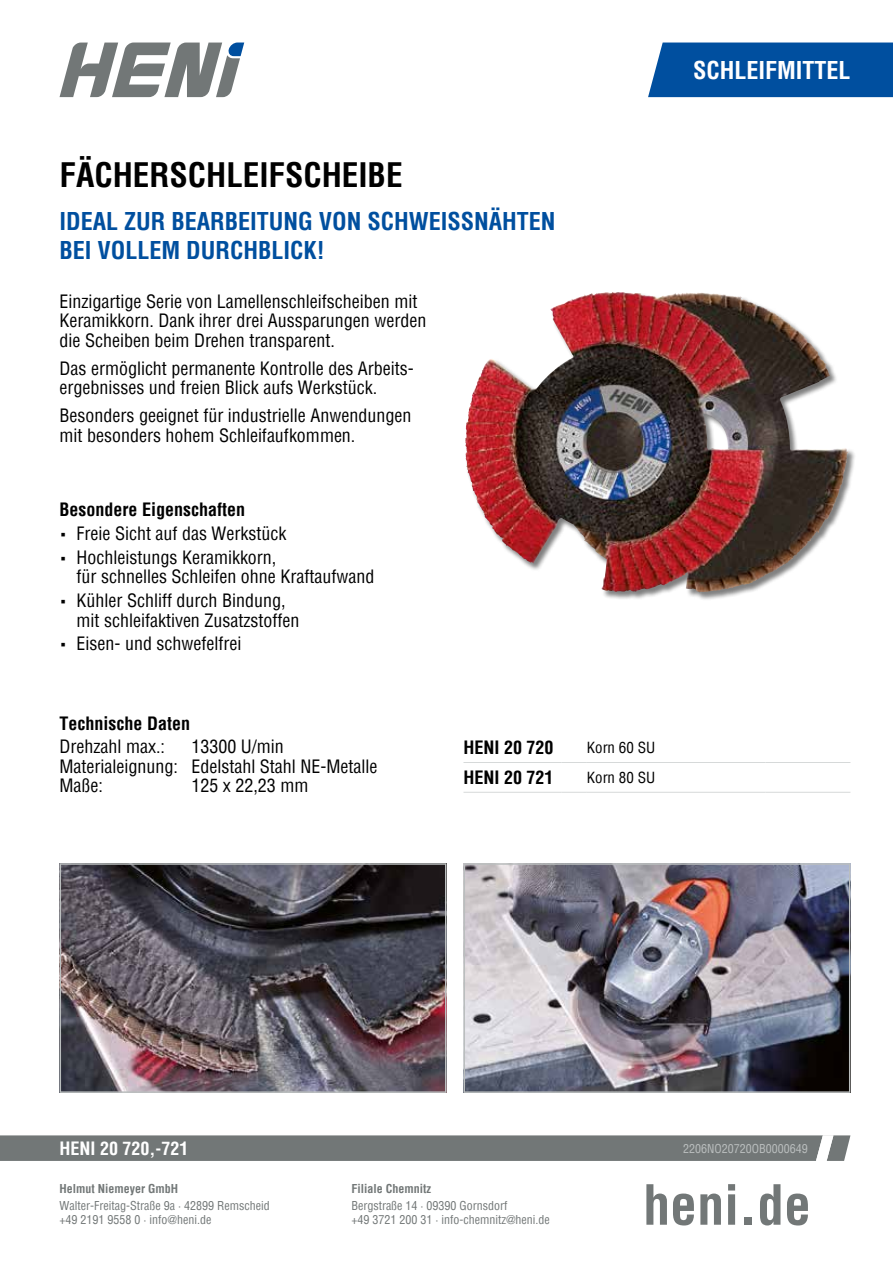
<style>
.page{position:relative;width:893px;height:1263px;background:#fff}
.page>*{position:absolute;margin:0;border:0;box-sizing:border-box;transform-origin:0 0}
.t1{font:700 condensed 54px "Helvetica";color:#727777}
.t2{font:700 condensed 33px "Helvetica";color:#000}
.t3{font:700 condensed 24px/28.8px "Helvetica";color:#004f9f}
.t4{font:700 condensed 24px "Helvetica";color:#fff}
.t5{font:condensed 18px/19.5px "Helvetica";color:#000}
.t6{font:700 condensed 18px "Helvetica";color:#000}
.t7{font:700 condensed 18px "Helvetica";color:#fff}
.t8{font:condensed 15px "Helvetica";color:#000}
.t9{font:condensed 12px/14.4px "Helvetica";color:#727777}
.t10{font:700 condensed 12px "Helvetica";color:#727777}
.t11{font:condensed 12px "Helvetica";color:#babebe}
.s1{font-family:"The Sans C4 s";font-weight:300;font-stretch:normal}
</style>
<div class="page">
<svg style="left:60px;top:43px;width:184px;height:54px"></svg>
<div style="left:465px;top:292px;width:392px;height:309px;background:#000;opacity:.5"></div>
<img style="left:465px;top:292px;width:148px;height:177px">
<div style="left:648px;top:43px;width:245px;height:54px;background:#004f9f"></div>
<img style="left:63px;top:866px;width:380px;height:224px">
<div style="left:60px;top:863px;width:386px;height:230px;border:2px solid #babebe"></div>
<img style="left:466px;top:866px;width:381px;height:224px">
<div style="left:463px;top:863px;width:387px;height:230px;border:2px solid #babebe"></div>
<div style="left:0;top:1135px;width:850px;height:26px;background:#727777"></div>
<hr style="left:463px;top:762px;width:98px;height:1px;background:#d6d9d9">
<svg style="left:561px;top:762px;width:26px;height:1px"></svg>
<hr style="left:587px;top:762px;width:178px;height:1px;background:#d6d9d9">
<hr style="left:765px;top:762px;width:85px;height:1px;background:#d6d9d9">
<hr style="left:463px;top:792px;width:98px;height:1px;background:#d6d9d9">
<svg style="left:561px;top:792px;width:26px;height:1px"></svg>
<hr style="left:587px;top:792px;width:178px;height:1px;background:#d6d9d9">
<hr style="left:765px;top:792px;width:85px;height:1px;background:#d6d9d9">
<h2 class="t2" style="left:60px;top:153px;width:344px">FÄCHERSCHLEIFSCHEIBE</h2>
<h3 class="t3" style="left:60px;top:206px;width:498px">IDEAL ZUR BEARBEITUNG VON SCHWEISSNÄHTEN<br>BEI VOLLEM DURCHBLICK!</h3>
<p class="t5" style="left:60px;top:291px;width:368px">Einzigartige Serie von Lamellenschleifscheiben mit<br>Keramikkorn. Dank ihrer drei Aussparungen werden die Scheiben beim Drehen transparent.</p>
<p class="t5" style="left:60px;top:358px;width:356px">Das ermöglicht permanente Kontrolle des Arbeits&shy;ergebnisses und freien Blick aufs Werkstück.</p>
<p class="t5" style="left:60px;top:406px;width:353px">Besonders geeignet für industrielle Anwendungen mit besonders hohem Schleifaufkommen.</p>
<p class="t6" style="left:60px;top:498px;width:187px">Besondere Eigenschaften</p>
<p class="t5" style="left:60px;top:523px;width:228px"><span class="s1">▪</span> Freie Sicht auf das Werkstück</p>
<p class="t5" style="left:77px;top:547px;width:299px;text-indent:-17px"><span class="s1">▪</span> Hochleistungs Keramikkorn,<br>für schnelles Schleifen ohne Kraftaufwand</p>
<p class="t5" style="left:77px;top:590px;width:224px;text-indent:-17px"><span class="s1">▪</span> Kühler Schliff durch Bindung, mit schleifaktiven Zusatzstoffen</p>
<p class="t5" style="left:60px;top:634px;width:183px"><span class="s1">▪</span> Eisen- und schwefelfrei</p>
<p class="t6" style="left:60px;top:711px;width:132px">Technische Daten</p>
<p class="t5" style="left:60px;top:737px;width:107px">Drehzahl max.:</p>
<p class="t5" style="left:60px;top:737px;width:319px;text-indent:132px">13300 U/min<br>Materialeignung: Edelstahl Stahl NE-Metalle<br>Maße:</p>
<p class="t5" style="left:191px;top:776px;width:118px">125 x 22,23 mm</p>
<p class="t6" style="left:463px;top:736px;width:91px">HENI 20 720</p>
<p class="t8" style="left:587px;top:738px;width:70px">Korn 60 SU</p>
<p class="t6" style="left:463px;top:766px;width:91px">HENI 20 721</p>
<p class="t8" style="left:587px;top:768px;width:70px">Korn 80 SU</p>
<h3 class="t4" style="left:693px;top:54px;width:159px">SCHLEIFMITTEL</h3>
<p class="t7" style="left:60px;top:1136px;width:130px">HENI 20 720,-721</p>
<p class="t11" style="left:683px;top:1140px;width:126px">2206NO20720OB0000649</p>
<p class="t10" style="left:60px;top:1181px;width:120px">Helmut Niemeyer GmbH</p>
<p class="t9" style="left:60px;top:1198px;width:212px">Walter-Freitag-Straße 9a · 42899 Remscheid +49 2191 9558 0 · info@heni.de</p>
<p class="t10" style="left:351px;top:1181px;width:81px">Filiale Chemnitz</p>
<p class="t9" style="left:351px;top:1198px;width:200px">Bergstraße 14 · 09390 Gornsdorf<br>+49 3721 200 31 · info-chemnitz@heni.de</p>
<h1 class="t1" style="left:643px;top:1169px;width:169px">heni.de</h1>
</div>
